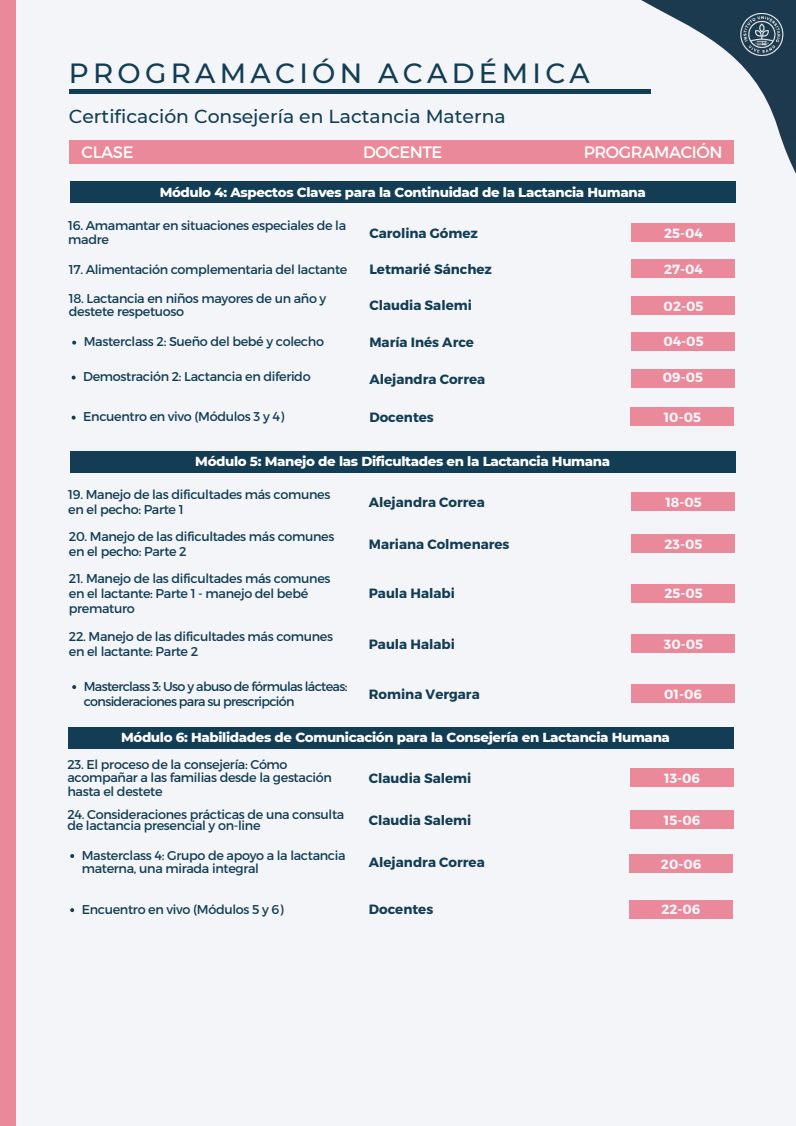
<style>
.page{position:relative;width:796px;height:1126px;background:#fff}
.page>*{position:absolute;margin:0;border:0;box-sizing:border-box;transform-origin:0 0}
.t1{font:500 27.67px "Montserrat";letter-spacing:.155em;color:#123d54}
.t2{font:500 18.75px "Montserrat";color:#123d54}
.t3{font:16.5px "Montserrat";letter-spacing:-.025em;color:#fff}
.t4{font:700 13.42px "Montserrat";color:#123d54}
.t5{font:800 13.35px "Montserrat";letter-spacing:-.025em;color:#fff}
.t6{font:700 13.35px "Montserrat";color:#f3f5f9}
.t7{font:12.75px/13.5px "Montserrat";letter-spacing:-.025em;color:#123d54}
.t8{font:12.75px/15.2px "Montserrat";letter-spacing:-.055em;color:#123d54}
</style>
<div class="page">
<div style="left:0;top:0;width:795px;height:1125px;background:#f3f5f9"></div>
<svg style="left:526px;top:0;width:269px;height:260px"></svg>
<img style="left:731px;top:6px;width:59px;height:59px">
<div style="left:631px;top:223px;width:103px;height:18px;background:#ea899a"></div>
<div style="left:631px;top:259px;width:103px;height:19px;background:#ea899a"></div>
<div style="left:631px;top:296px;width:103px;height:18px;background:#ea899a"></div>
<div style="left:70px;top:181px;width:665px;height:22px;background:#123d54"></div>
<div style="left:0;top:0;width:15px;height:1125px;background:#ea899a"></div>
<div style="left:69px;top:89px;width:581px;height:5px;background:#123d54"></div>
<div style="left:631px;top:332px;width:103px;height:19px;background:#ea899a"></div>
<div style="left:631px;top:369px;width:103px;height:18px;background:#ea899a"></div>
<div style="left:630px;top:407px;width:103px;height:18px;background:#ea899a"></div>
<svg style="left:72px;top:340px;width:4px;height:4px"></svg>
<svg style="left:72px;top:375px;width:4px;height:4px"></svg>
<svg style="left:72px;top:415px;width:4px;height:4px"></svg>
<div style="left:70px;top:140px;width:663px;height:23px;background:#ea899a"></div>
<div style="left:631px;top:492px;width:103px;height:18px;background:#ea899a"></div>
<div style="left:631px;top:534px;width:103px;height:19px;background:#ea899a"></div>
<div style="left:631px;top:583px;width:103px;height:19px;background:#ea899a"></div>
<div style="left:70px;top:451px;width:665px;height:22px;background:#123d54"></div>
<div style="left:631px;top:634px;width:103px;height:18px;background:#ea899a"></div>
<div style="left:631px;top:684px;width:103px;height:18px;background:#ea899a"></div>
<svg style="left:72px;top:685px;width:4px;height:3px"></svg>
<div style="left:630px;top:768px;width:103px;height:18px;background:#ea899a"></div>
<div style="left:630px;top:810px;width:103px;height:18px;background:#ea899a"></div>
<div style="left:68px;top:727px;width:666px;height:21px;background:#123d54"></div>
<div style="left:629px;top:899px;width:103px;height:19px;background:#ea899a"></div>
<svg style="left:70px;top:908px;width:4px;height:3px"></svg>
<div style="left:629px;top:854px;width:103px;height:18px;background:#ea899a"></div>
<svg style="left:70px;top:854px;width:4px;height:3px"></svg>
<h1 class="t1" style="left:69px;top:56px;width:522px">PROGRAMACIÓN ACADÉMICA</h1>
<h2 class="t2" style="left:69px;top:105px;width:438px">Certificación Consejería en Lactancia Materna</h2>
<p class="t3" style="left:82px;top:141px;width:53px">CLASE</p>
<p class="t3" style="left:363px;top:141px;width:81px">DOCENTE</p>
<p class="t3" style="left:583px;top:141px;width:140px">PROGRAMACIÓN</p>
<p class="t5" style="left:160px;top:184px;width:487px">Módulo 4: Aspectos Claves para la Continuidad de la Lactancia Humana</p>
<p class="t7" style="left:68px;top:218px;width:279px">16. Amamantar en situaciones especiales de la madre</p>
<p class="t4" style="left:369px;top:224px;width:110px">Carolina Gómez</p>
<p class="t7" style="left:69px;top:261px;width:280px">17. Alimentación complementaria del lactante</p>
<p class="t4" style="left:369px;top:260px;width:124px">Letmarié Sánchez</p>
<p class="t7" style="left:69px;top:291px;width:259px">18. Lactancia en niños mayores de un año y destete respetuoso</p>
<p class="t4" style="left:369px;top:297px;width:104px">Claudia Salemi</p>
<p class="t6" style="left:664px;top:224px;width:40px">25-04</p>
<p class="t6" style="left:664px;top:261px;width:40px">27-04</p>
<p class="t6" style="left:663px;top:297px;width:41px">02-05</p>
<p class="t7" style="left:84px;top:334px;width:242px">Masterclass 2: Sueño del bebé y colecho</p>
<p class="t4" style="left:369px;top:333px;width:106px">María Inés Arce</p>
<p class="t6" style="left:663px;top:332px;width:42px">04-05</p>
<p class="t7" style="left:83px;top:369px;width:229px">Demostración 2: Lactancia en diferido</p>
<p class="t4" style="left:369px;top:370px;width:117px">Alejandra Correa</p>
<p class="t4" style="left:369px;top:408px;width:66px">Docentes</p>
<p class="t6" style="left:662px;top:369px;width:42px">09-05</p>
<p class="t7" style="left:83px;top:409px;width:202px">Encuentro en vivo (Módulos 3 y 4)</p>
<p class="t6" style="left:663px;top:408px;width:39px">10-05</p>
<p class="t5" style="left:195px;top:453px;width:416px">Módulo 5: Manejo de las Dificultades en la Lactancia Humana</p>
<p class="t7" style="left:68px;top:486px;width:263px;line-height:15.2px">19. Manejo de las dificultades más comunes en el pecho: Parte 1</p>
<p class="t4" style="left:369px;top:493px;width:117px">Alejandra Correa</p>
<p class="t7" style="left:69px;top:528px;width:267px;line-height:15.2px">20. Manejo de las dificultades más comunes en el pecho: Parte 2</p>
<p class="t4" style="left:369px;top:535px;width:142px">Mariana Colmenares</p>
<p class="t7" style="left:69px;top:569px;width:263px;line-height:15.2px">21. Manejo de las dificultades más comunes en el lactante: Parte 1 - manejo del bebé prematuro</p>
<p class="t4" style="left:369px;top:584px;width:88px">Paula Halabi</p>
<p class="t7" style="left:69px;top:627px;width:266px;line-height:15.2px">22. Manejo de las dificultades más comunes en el lactante: Parte 2</p>
<p class="t4" style="left:369px;top:635px;width:88px">Paula Halabi</p>
<p class="t6" style="left:665px;top:493px;width:38px">18-05</p>
<p class="t6" style="left:664px;top:535px;width:39px">23-05</p>
<p class="t6" style="left:664px;top:584px;width:40px">25-05</p>
<p class="t6" style="left:663px;top:635px;width:41px">30-05</p>
<p class="t8" style="left:84px;top:677px;width:265px">Masterclass 3: Uso y abuso de fórmulas lácteas: consideraciones para su prescripción</p>
<p class="t4" style="left:369px;top:685px;width:112px">Romina Vergara</p>
<p class="t6" style="left:664px;top:685px;width:39px">01-06</p>
<p class="t5" style="left:121px;top:729px;width:550px">Módulo 6: Habilidades de Comunicación para la Consejería en Lactancia Humana</p>
<p class="t7" style="left:67px;top:756px;width:266px">23. El proceso de la consejería: Cómo acompañar a las familias desde la gestación hasta el destete</p>
<p class="t4" style="left:369px;top:769px;width:104px">Claudia Salemi</p>
<p class="t7" style="left:67px;top:808px;width:278px;line-height:10.7px">24. Consideraciones prácticas de una consulta de lactancia presencial y on-line</p>
<p class="t4" style="left:369px;top:811px;width:104px">Claudia Salemi</p>
<p class="t6" style="left:664px;top:769px;width:37px">13-06</p>
<p class="t6" style="left:663px;top:811px;width:38px">15-06</p>
<p class="t7" style="left:82px;top:847px;width:265px">Masterclass 4: Grupo de apoyo a la lactancia materna, una mirada integral</p>
<p class="t4" style="left:369px;top:853px;width:117px">Alejandra Correa</p>
<p class="t6" style="left:660px;top:855px;width:42px">20-06</p>
<p class="t7" style="left:82px;top:901px;width:203px">Encuentro en vivo (Módulos 5 y 6)</p>
<p class="t4" style="left:369px;top:900px;width:66px">Docentes</p>
<p class="t6" style="left:661px;top:900px;width:40px">22-06</p>
</div>
